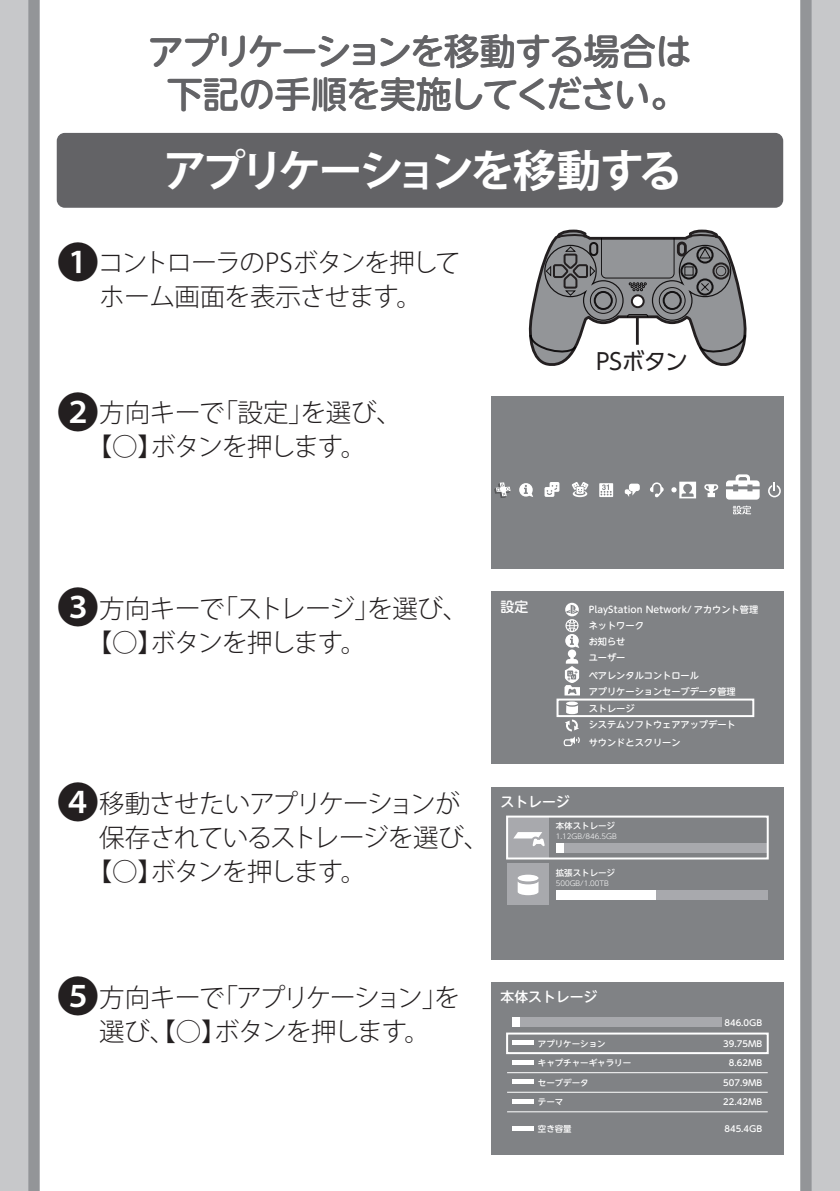
<style>
.page{position:relative;width:840px;height:1191px;background:#fff}
.page>*{position:absolute;margin:0;border:0;box-sizing:border-box;transform-origin:0 0}
.t1{font:700 44px "Koz Go Pr 6 N";letter-spacing:-.1em;color:#fff}
.t2{font:500 36px/43.2px "UD Shin M Go Pro";letter-spacing:-.055em;color:#636366;text-align:center}
.t3{font:300 25.6px/34px "Koz Go Pro";letter-spacing:-.04em;color:#231f20;text-align:center}
.t4{font:22.8px "UD Shin Go Pro";letter-spacing:-.03em;color:#231f20}
.t5{font:500 14px "UD Shin M Go Pro";color:#fff}
.t6{font:500 9.2px/16.8px "UD Shin M Go Pro";color:#fff}
.t7{font:500 8.4px "UD Shin M Go Pro";color:#fff}
.t8{font:300 7.2px "UD Shin Go Pro";color:#fff}
.s1{font-size:42.4px}
</style>
<div class="page">
<div style="left:0;top:0;width:839px;height:1191px;background:#c7c8ca"></div>
<div style="left:28px;top:0;width:783px;height:1191px;background:#fff"></div>
<div style="left:57px;top:133px;width:725px;height:75px;background:#636366;border-radius:8px"></div>
<svg style="left:524px;top:228px;width:223px;height:145px;background:#a6a7a8"></svg>
<div style="left:490px;top:396px;width:292px;height:173px;background:#808285"></div>
<svg style="left:494px;top:482px;width:16px;height:16px"></svg>
<svg style="left:519px;top:483px;width:14px;height:14px"></svg>
<svg style="left:544px;top:482px;width:15px;height:15px"></svg>
<svg style="left:572px;top:482px;width:16px;height:15px"></svg>
<svg style="left:599px;top:483px;width:13px;height:14px"></svg>
<svg style="left:624px;top:483px;width:15px;height:14px"></svg>
<svg style="left:650px;top:482px;width:13px;height:15px"></svg>
<svg style="left:704px;top:484px;width:13px;height:13px"></svg>
<svg style="left:768px;top:483px;width:12px;height:14px"></svg>
<svg style="left:726px;top:474px;width:33px;height:25px"></svg>
<svg style="left:671px;top:481px;width:24px;height:17px"></svg>
<svg style="left:732px;top:505px;width:18px;height:9px"></svg>
<div style="left:490px;top:591px;width:292px;height:173px;background:#808285"></div>
<svg style="left:565px;top:701px;width:12px;height:4px"></svg>
<svg style="left:563px;top:705px;width:17px;height:41px"></svg>
<svg style="left:564px;top:603px;width:15px;height:92px"></svg>
<div style="left:556px;top:698px;width:197px;height:19px;border:2px solid #fff"></div>
<div style="left:490px;top:787px;width:292px;height:172px;background:#808285"></div>
<div style="left:507px;top:863px;width:41px;height:42px;background:#a8a9ad"></div>
<div style="left:507px;top:816px;width:41px;height:42px;background:#a8a9ad"></div>
<div style="left:517px;top:874px;width:21px;height:7px;background:#fff;border-radius:50%"></div>
<svg style="left:517px;top:881px;width:21px;height:14px"></svg>
<svg style="left:513px;top:832px;width:31px;height:14px"></svg>
<div style="left:556px;top:842px;width:211px;height:10px;background:#a8a9ad"></div>
<div style="left:556px;top:889px;width:211px;height:10px;background:#a8a9ad"></div>
<div style="left:556px;top:842px;width:8px;height:10px;background:#fff"></div>
<div style="left:556px;top:889px;width:99px;height:10px;background:#fff"></div>
<div style="left:506px;top:815px;width:262px;height:44px;border:2px solid #fff"></div>
<div style="left:490px;top:982px;width:292px;height:172px;background:#808285"></div>
<div style="left:512px;top:1017px;width:209px;height:10px;background:#a8a9ad"></div>
<div style="left:512px;top:1017px;width:7px;height:10px;background:#fff"></div>
<hr style="left:512px;top:1040px;width:21px;height:4px;background:#fff">
<div style="left:506px;top:1032px;width:262px;height:22px;border:2px solid #fff"></div>
<hr style="left:507px;top:1072px;width:260px;height:1px;background:#fff">
<hr style="left:507px;top:1091px;width:260px;height:2px;background:#fff">
<hr style="left:507px;top:1111px;width:260px;height:1px;background:#fff">
<hr style="left:512px;top:1060px;width:21px;height:4px;background:#fff">
<div style="left:512px;top:1079px;width:21px;height:5px;background:#fff"></div>
<hr style="left:512px;top:1099px;width:21px;height:4px;background:#fff">
<hr style="left:512px;top:1126px;width:21px;height:4px;background:#fff">
<h2 class="t2" style="left:148px;top:28px;width:545px">アプリケーションを移動する場合は下記の手順を実施してください。</h2>
<h1 class="t1" style="left:163px;top:146px;width:520px">アプリケーションを移動する</h1>
<p class="t3" style="left:57px;top:246px;width:405px"><span class="s1">❶</span>コントローラのPSボタンを押してホーム画面を表示させます。</p>
<p class="t3" style="left:57px;top:396px;width:346px"><span class="s1">❷</span>方向キーで「設定」を選び、【○】ボタンを押します。</p>
<p class="t4" style="left:595px;top:342px;width:93px">PSボタン</p>
<p class="t3" style="left:87px;top:591px;width:383px;text-align:left;text-indent:-30px"><span class="s1">❸</span>方向キーで「ストレージ」を選び、【○】ボタンを押します。</p>
<p class="t3" style="left:57px;top:786px;width:405px"><span class="s1">❹</span>移動させたいアプリケーションが</p>
<p class="t3" style="left:99px;top:820px;width:391px">保存されているストレージを選び、</p>
<p class="t3" style="left:87px;top:854px;width:281px">【○】ボタンを押します。</p>
<p class="t5" style="left:500px;top:595px;width:29px">設定</p>
<p class="t6" style="left:588px;top:601px;width:171px">PlayStation Network/ アカウント管理ネットワーク<br>お知らせ<br>ユーザー</p>
<p class="t6" style="left:588px;top:666px;width:148px">ペアレンタルコントロール<br>アプリケーションセーブデータ管理ストレージ<br>システムソフトウェアアップデートサウンドとスクリーン</p>
<p class="t5" style="left:500px;top:790px;width:71px">ストレージ</p>
<p class="t7" style="left:555px;top:818px;width:61px">本体ストレージ</p>
<p class="t8" style="left:555px;top:830px;width:62px">1.12GB/846.5GB</p>
<p class="t7" style="left:555px;top:866px;width:61px">拡張ストレージ</p>
<p class="t8" style="left:555px;top:877px;width:55px">500GB/1.00TB</p>
<p class="t3" style="left:57px;top:980px;width:404px"><span class="s1">❺</span>方向キーで「アプリケーション」を選び、【○】ボタンを押します。</p>
<p class="t5" style="left:500px;top:985px;width:98px">本体ストレージ</p>
<p class="t7" style="left:724px;top:1016px;width:39px">846.0GB</p>
<p class="t7" style="left:537px;top:1036px;width:69px">アプリケーション</p>
<p class="t7" style="left:722px;top:1036px;width:40px">39.75MB</p>
<p class="t7" style="left:537px;top:1056px;width:95px">キャプチャーギャラリー</p>
<p class="t7" style="left:728px;top:1056px;width:35px">8.62MB</p>
<p class="t7" style="left:537px;top:1075px;width:52px">セーブデータ</p>
<p class="t7" style="left:722px;top:1075px;width:40px">507.9MB</p>
<p class="t7" style="left:537px;top:1095px;width:27px">テーマ</p>
<p class="t7" style="left:722px;top:1095px;width:40px">22.42MB</p>
<p class="t7" style="left:537px;top:1121px;width:35px">空き容量</p>
<p class="t7" style="left:724px;top:1121px;width:39px">845.4GB</p>
</div>
